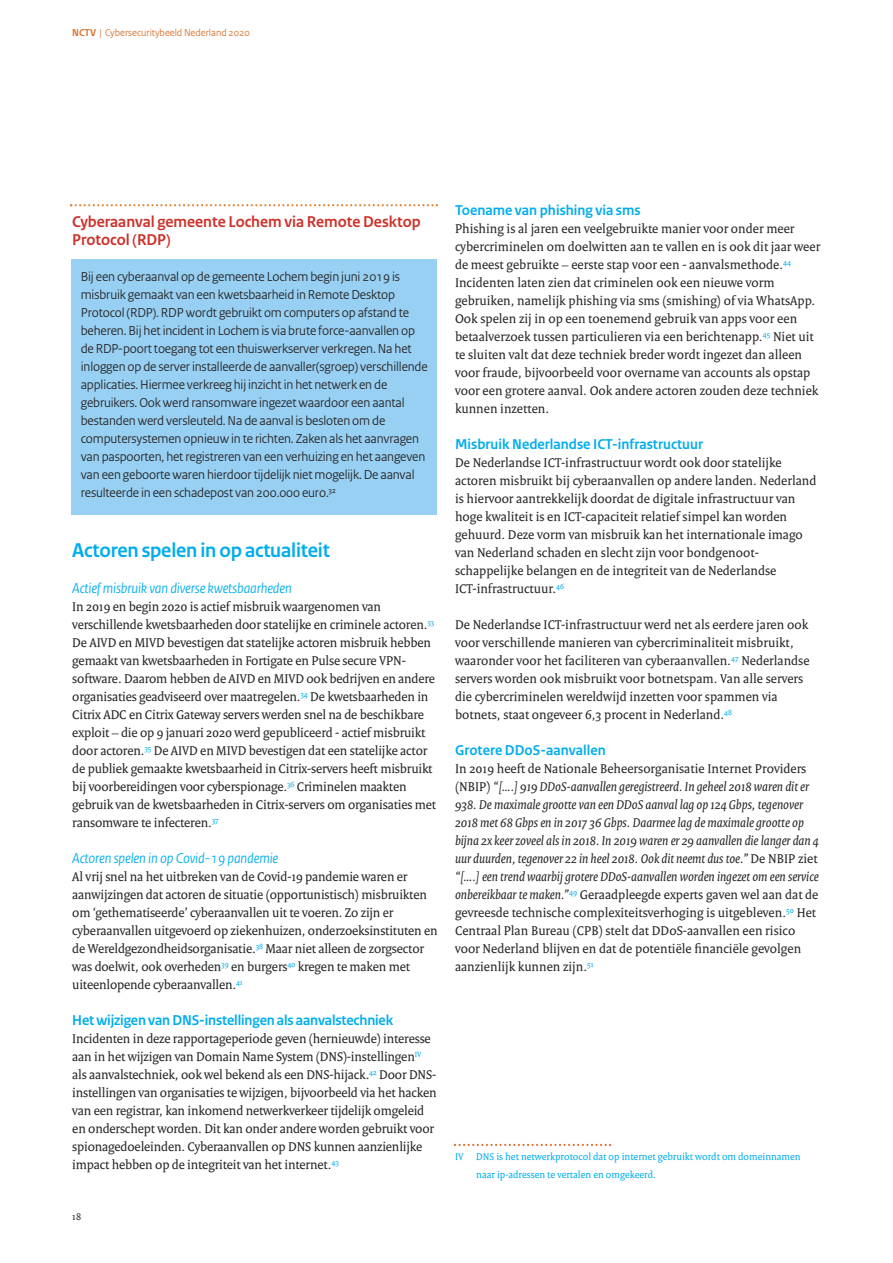
<style>
.page{position:relative;width:893px;height:1263px;background:#fff}
.page>*{position:absolute;margin:0;border:0;box-sizing:border-box;transform-origin:0 0}
.t1{font:700 21px "Rijksoverheid Sans";letter-spacing:-.01em;color:#00aded}
.t2{font:700 16.5px/18px "Rijksoverheid Sans";color:#cd312a}
.t3{font:700 15px "Rijksoverheid Sans";color:#00aded}
.t4{font:italic 15px "Rijksoverheid Sans";letter-spacing:-.01em;color:#00aded}
.t5{font:13.65px/18px "Rijksoverheid Serif";letter-spacing:-.01em;color:#272526}
.t6{font:13.65px/18px "Rijksoverheid Sans";letter-spacing:-.01em;color:#272526}
.t7{font:italic 13.65px/18px "Rijksoverheid Serif";color:#272526}
.t8{font:10.5px/18px "Rijksoverheid Serif";color:#00aded}
.t9{font:10.5px "Rijksoverheid Sans";color:#d8702c}
.t10{font:10.5px "Rijksoverheid Serif";color:#272526}
.s1{font-weight:700}
.s2{font-style:normal}
</style>
<div class="page">
<div style="left:71px;top:259px;width:366px;height:255px;background:#98d0f3"></div>
<svg style="left:70px;top:204px;width:368px;height:2px"></svg>
<svg style="left:454px;top:1144px;width:157px;height:2px"></svg>
<p class="t9" style="left:72px;top:29px;width:179px"><span class="s1">NCTV</span> | Cybersecuritybeeld Nederland 2020</p>
<p class="t2" style="left:72px;top:214px;width:350px">Cyberaanval gemeente Lochem via Remote Desktop<br>Protocol (RDP)</p>
<p class="t6" style="left:81px;top:269px;width:348px">Bij een cyberaanval op de gemeente Lochem begin juni 2019 is misbruik gemaakt van een kwetsbaarheid in Remote Desktop Protocol (RDP). RDP wordt gebruikt om computers op afstand te beheren. Bij het incident in Lochem is via brute force-aanvallen op de RDP-poort toegang tot een thuiswerkserver verkregen. Na het inloggen op de server installeerde de aanvaller(sgroep) verschillende applicaties. Hiermee verkreeg hij inzicht in het netwerk en de gebruikers. Ook werd ransomware ingezet waardoor een aantal bestanden werd versleuteld. Na de aanval is besloten om de computersystemen opnieuw in te richten. Zaken als het aanvragen van paspoorten, het registreren van een verhuizing en het aangeven van een geboorte waren hierdoor tijdelijk niet mogelijk. De aanval resulteerde in een schadepost van 200.000 euro.<sup>32</sup></p>
<p class="t1" style="left:72px;top:542px;width:259px">Actoren spelen in op actualiteit</p>
<p class="t4" style="left:72px;top:583px;width:221px">Actief misbruik van diverse kwetsbaarheden</p>
<p class="t5" style="left:72px;top:599px;width:365px">In 2019 en begin 2020 is actief misbruik waargenomen van verschillende kwetsbaarheden door statelijke en criminele actoren.<sup>33<br></sup>De AIVD en MIVD bevestigen dat statelijke actoren misbruik hebben gemaakt van kwetsbaarheden in Fortigate en Pulse secure VPN&shy;software. Daarom hebben de AIVD en MIVD ook bedrijven en andere organisaties geadviseerd over maatregelen.<sup>34</sup> De kwetsbaarheden in Citrix ADC en Citrix Gateway servers werden snel na de beschikbare exploit – die op 9 januari 2020 werd gepubliceerd - actief misbruikt door actoren.<sup>35</sup> De AIVD en MIVD bevestigen dat een statelijke actor de publiek gemaakte kwetsbaarheid in Citrix-servers heeft misbruikt bij voorbereidingen voor cyberspionage.<sup>36</sup> Criminelen maakten gebruik van de kwetsbaarheden in Citrix-servers om organisaties met ransomware te infecteren.<sup>37</sup></p>
<p class="t4" style="left:72px;top:853px;width:208px">Actoren spelen in op Covid-19 pandemie</p>
<p class="t5" style="left:72px;top:869px;width:367px">Al vrij snel na het uitbreken van de Covid-19 pandemie waren er aanwijzingen dat actoren de situatie (opportunistisch) misbruikten om ‘gethematiseerde’ cyberaanvallen uit te voeren. Zo zijn er cyberaanvallen uitgevoerd op ziekenhuizen, onderzoeksinstituten en de Wereldgezondheidsorganisatie.<sup>38</sup> Maar niet alleen de zorgsector was doelwit, ook overheden<sup>39</sup> en burgers<sup>40</sup> kregen te maken met uiteenlopende cyberaanvallen.<sup>41</sup></p>
<p class="t3" style="left:72px;top:1015px;width:322px">Het wijzigen van DNS-instellingen als aanvalstechniek</p>
<p class="t5" style="left:72px;top:1031px;width:366px">Incidenten in deze rapportageperiode geven (hernieuwde) interesse aan in het wijzigen van Domain Name System (DNS)-instellingen<sup>IV </sup>als aanvalstechniek, ook wel bekend als een DNS-hijack.<sup>42</sup> Door DNS&shy;instellingen van organisaties te wijzigen, bijvoorbeeld via het hacken van een registrar, kan inkomend netwerkverkeer tijdelijk omgeleid en onderschept worden. Dit kan onder andere worden gebruikt voor spionagedoeleinden. Cyberaanvallen op DNS kunnen aanzienlijke impact hebben op de integriteit van het internet.<sup>43</sup></p>
<p class="t10" style="left:72px;top:1213px;width:10px">18</p>
<p class="t3" style="left:455px;top:205px;width:187px">Toename van phishing via sms</p>
<p class="t5" style="left:455px;top:221px;width:367px">Phishing is al jaren een veelgebruikte manier voor onder meer cybercriminelen om doelwitten aan te vallen en is ook dit jaar weer de meest gebruikte – eerste stap voor een - aanvalsmethode.<sup>44<br></sup>Incidenten laten zien dat criminelen ook een nieuwe vorm gebruiken, namelijk phishing via sms (smishing) of via WhatsApp.<br>Ook spelen zij in op een toenemend gebruik van apps voor een betaalverzoek tussen particulieren via een berichtenapp.<sup>45</sup> Niet uit te sluiten valt dat deze techniek breder wordt ingezet dan alleen voor fraude, bijvoorbeeld voor overname van accounts als opstap voor een grotere aanval. Ook andere actoren zouden deze techniek kunnen inzetten.</p>
<p class="t3" style="left:455px;top:439px;width:250px">Misbruik Nederlandse ICT-infrastructuur</p>
<p class="t5" style="left:455px;top:455px;width:363px">De Nederlandse ICT-infrastructuur wordt ook door statelijke actoren misbruikt bij cyberaanvallen op andere landen. Nederland is hiervoor aantrekkelijk doordat de digitale infrastructuur van hoge kwaliteit is en ICT-capaciteit relatief simpel kan worden gehuurd. Deze vorm van misbruik kan het internationale imago van Nederland schaden en slecht zijn voor bondgenoot - schappelijke belangen en de integriteit van de Nederlandse ICT-infrastructuur.<sup>46</sup></p>
<p class="t5" style="left:455px;top:617px;width:356px">De Nederlandse ICT-infrastructuur werd net als eerdere jaren ook voor verschillende manieren van cybercriminaliteit misbruikt, waaronder voor het faciliteren van cyberaanvallen.<sup>47</sup> Nederlandse servers worden ook misbruikt voor botnetspam. Van alle servers die cybercriminelen wereldwijd inzetten voor spammen via botnets, staat ongeveer 6,3 procent in Nederland.<sup>48</sup></p>
<p class="t3" style="left:455px;top:745px;width:152px">Grotere DDoS-aanvallen</p>
<p class="t7" style="left:455px;top:761px;width:365px"><span class="s2">In 2019 heeft de Nationale Beheersorganisatie Internet Providers (NBIP)</span> “[….] 919 DDoS-aanvallen geregistreerd. In geheel 2018 waren dit er 938. De maximale grootte van een DDoS aanval lag op 124 Gbps, tegenover 2018 met 68 Gbps en in 2017 36 Gbps. Daarmee lag de maximale grootte op bijna 2x keer zoveel als in 2018. In 2019 waren er 29 aanvallen die langer dan 4 uur duurden, tegenover 22 in heel 2018. Ook dit neemt dus toe.” <span class="s2">De NBIP ziet </span>“[….] een trend waarbij grotere DDoS-aanvallen worden ingezet om een service onbereikbaar te maken.”<sup>49</sup> <span class="s2">Geraadpleegde experts gaven wel aan dat de gevreesde technische complexiteitsverhoging is uitgebleven.</span><sup>50</sup> <span class="s2">Het Centraal Plan Bureau (CPB) stelt dat DDoS-aanvallen een risico voor Nederland blijven en dat de potentiële financiële gevolgen aanzienlijk kunnen zijn.</span><sup>51</sup></p>
<p class="t8" style="left:476px;top:1149px;width:326px;text-indent:-21px">IV DNS is het netwerkprotocol dat op internet gebruikt wordt om domeinnamen naar ip-adressen te vertalen en omgekeerd.</p>
</div>
